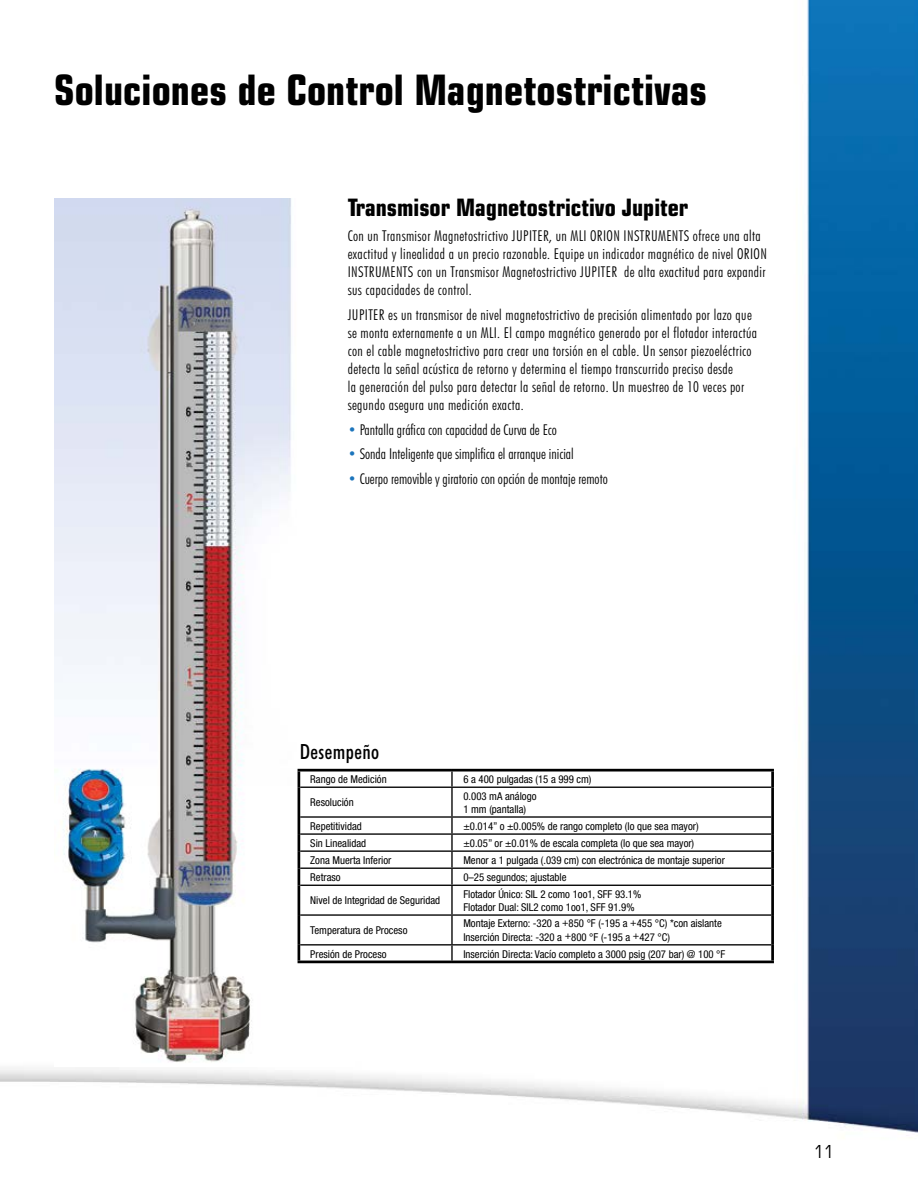
<style>
.page{position:relative;width:918px;height:1188px;background:#fff}
.page>*{position:absolute;margin:0;border:0;box-sizing:border-box;transform-origin:0 0}
.t1{font:700 condensed 42px "Eurostile";letter-spacing:.005em;color:#000}
.t2{font:700 condensed 24px "Eurostile";color:#000}
.t3{font:500 condensed 21px "Futura BT";letter-spacing:.02em;color:#000}
.t4{font:condensed 18px "Eurostile";color:#000}
.t5{font:300 condensed 15px/18px "Futura BT";letter-spacing:.025em;color:#000}
.t6{font:300 condensed 15px "Futura BT";color:#000}
.t7{font:condensed 10.8px/13.5px "Helvetica Neue";color:#000}
.s1{color:#1c75bc}
</style>
<div class="page">
<img style="left:0;top:0;width:918px;height:1133px">
<img style="left:54px;top:198px;width:300px;height:868px">
<hr style="left:298px;top:769px;width:154px;height:3px;background:#000">
<svg style="left:298px;top:772px;width:2px;height:15px"></svg>
<hr style="left:452px;top:769px;width:322px;height:3px;background:#000">
<hr style="left:771px;top:772px;width:3px;height:15px;background:#000">
<hr style="left:298px;top:787px;width:2px;height:30px;background:#000">
<hr style="left:771px;top:787px;width:3px;height:30px;background:#000">
<hr style="left:771px;top:817px;width:3px;height:17px;background:#000">
<hr style="left:771px;top:834px;width:3px;height:17px;background:#000">
<hr style="left:771px;top:851px;width:3px;height:17px;background:#000">
<svg style="left:298px;top:817px;width:2px;height:68px"></svg>
<hr style="left:771px;top:868px;width:3px;height:17px;background:#000">
<hr style="left:298px;top:885px;width:2px;height:30px;background:#000">
<hr style="left:771px;top:885px;width:3px;height:30px;background:#000">
<hr style="left:298px;top:915px;width:2px;height:30px;background:#000">
<hr style="left:771px;top:915px;width:3px;height:30px;background:#000">
<svg style="left:298px;top:945px;width:2px;height:16px"></svg>
<hr style="left:771px;top:945px;width:3px;height:16px;background:#000">
<hr style="left:298px;top:961px;width:154px;height:2px;background:#000">
<hr style="left:452px;top:961px;width:322px;height:2px;background:#000">
<svg style="left:451px;top:772px;width:2px;height:15px"></svg>
<hr style="left:300px;top:787px;width:152px;height:1px;background:#000">
<hr style="left:452px;top:787px;width:319px;height:1px;background:#000">
<hr style="left:451px;top:788px;width:2px;height:28px;background:#000">
<hr style="left:300px;top:816px;width:152px;height:2px;background:#000">
<hr style="left:452px;top:816px;width:319px;height:2px;background:#000">
<hr style="left:300px;top:833px;width:152px;height:2px;background:#000">
<hr style="left:452px;top:833px;width:319px;height:2px;background:#000">
<hr style="left:300px;top:850px;width:152px;height:2px;background:#000">
<hr style="left:452px;top:850px;width:319px;height:2px;background:#000">
<hr style="left:300px;top:868px;width:152px;height:1px;background:#000">
<hr style="left:452px;top:868px;width:319px;height:1px;background:#000">
<svg style="left:451px;top:818px;width:2px;height:67px"></svg>
<hr style="left:300px;top:885px;width:152px;height:1px;background:#000">
<hr style="left:452px;top:885px;width:319px;height:1px;background:#000">
<hr style="left:451px;top:886px;width:2px;height:28px;background:#000">
<hr style="left:300px;top:914px;width:152px;height:2px;background:#000">
<hr style="left:452px;top:914px;width:319px;height:2px;background:#000">
<hr style="left:451px;top:916px;width:2px;height:28px;background:#000">
<hr style="left:300px;top:944px;width:152px;height:2px;background:#000">
<hr style="left:452px;top:944px;width:319px;height:2px;background:#000">
<svg style="left:451px;top:946px;width:2px;height:15px"></svg>
<h1 class="t1" style="left:54px;top:64px;width:655px">Soluciones de Control Magnetostrictivas</h1>
<h2 class="t2" style="left:348px;top:193px;width:342px">Transmisor Magnetostrictivo Jupiter</h2>
<p class="t5" style="left:348px;top:227px;width:421px">Con un Transmisor Magnetostrictivo JUPITER, un MLI ORION INSTRUMENTS ofrece una alta exactitud y linealidad a un precio razonable. Equipe un indicador magnético de nivel ORION INSTRUMENTS con un Transmisor Magnetostrictivo JUPITER de alta exactitud para expandir sus capacidades de control.</p>
<p class="t5" style="left:348px;top:305px;width:411px">JUPITER es un transmisor de nivel magnetostrictivo de precisión alimentado por lazo que se monta externamente a un MLI. El campo magnético generado por el flotador interactúa con el cable magnetostrictivo para crear una torsión en el cable. Un sensor piezoeléctrico detecta la señal acústica de retorno y determina el tiempo transcurrido preciso desde<br>la generación del pulso para detectar la señal de retorno. Un muestreo de 10 veces por segundo asegura una medición exacta.</p>
<p class="t6" style="left:348px;top:420px;width:211px"><span class="s1">•</span> Pantalla gráfica con capacidad de Curva de Eco</p>
<p class="t6" style="left:348px;top:445px;width:228px"><span class="s1">•</span> Sonda Inteligente que simplifica el arranque inicial</p>
<p class="t6" style="left:348px;top:470px;width:262px"><span class="s1">•</span> Cuerpo removible y giratorio con opción de montaje remoto</p>
<h3 class="t3" style="left:300px;top:738px;width:81px">Desempeño</h3>
<p class="t7" style="left:310px;top:772px;width:78px">Rango de Medición</p>
<p class="t7" style="left:463px;top:772px;width:130px">6 a 400 pulgadas (15 a 999 cm)</p>
<p class="t7" style="left:310px;top:796px;width:45px">Resolución</p>
<p class="t7" style="left:463px;top:789px;width:75px">0.003 mA análogo<br>1 mm (pantalla)</p>
<p class="t7" style="left:310px;top:819px;width:53px">Repetitividad</p>
<p class="t7" style="left:463px;top:819px;width:237px">±0.014” o ±0.005% de rango completo (lo que sea mayor)</p>
<p class="t7" style="left:310px;top:836px;width:57px">Sin Linealidad</p>
<p class="t7" style="left:463px;top:836px;width:232px">±0.05” or ±0.01% de escala completa (lo que sea mayor)</p>
<p class="t7" style="left:310px;top:853px;width:83px">Zona Muerta Inferior</p>
<p class="t7" style="left:463px;top:853px;width:263px">Menor a 1 pulgada (.039 cm) con electrónica de montaje superior</p>
<p class="t7" style="left:310px;top:870px;width:32px">Retraso</p>
<p class="t7" style="left:463px;top:870px;width:105px">0–25 segundos; ajustable</p>
<p class="t7" style="left:310px;top:894px;width:131px">Nivel de Integridad de Seguridad</p>
<p class="t7" style="left:463px;top:887px;width:179px">Flotador Único: SIL 2 como 1oo1, SFF 93.1%<br>Flotador Dual: SIL2 como 1oo1, SFF 91.9%</p>
<p class="t7" style="left:310px;top:924px;width:99px">Temperatura de Proceso</p>
<p class="t7" style="left:463px;top:917px;width:260px">Montaje Externo: -320 a +850 °F (-195 a +455 °C) *con aislante<br>Inserción Directa: -320 a +800 °F (-195 a +427 °C)</p>
<p class="t7" style="left:310px;top:947px;width:78px">Presión de Proceso</p>
<p class="t7" style="left:463px;top:947px;width:264px">Inserción Directa: Vacío completo a 3000 psig (207 bar) @ 100 °F</p>
<p class="t4" style="left:814px;top:1141px;width:22px">11</p>
</div>
